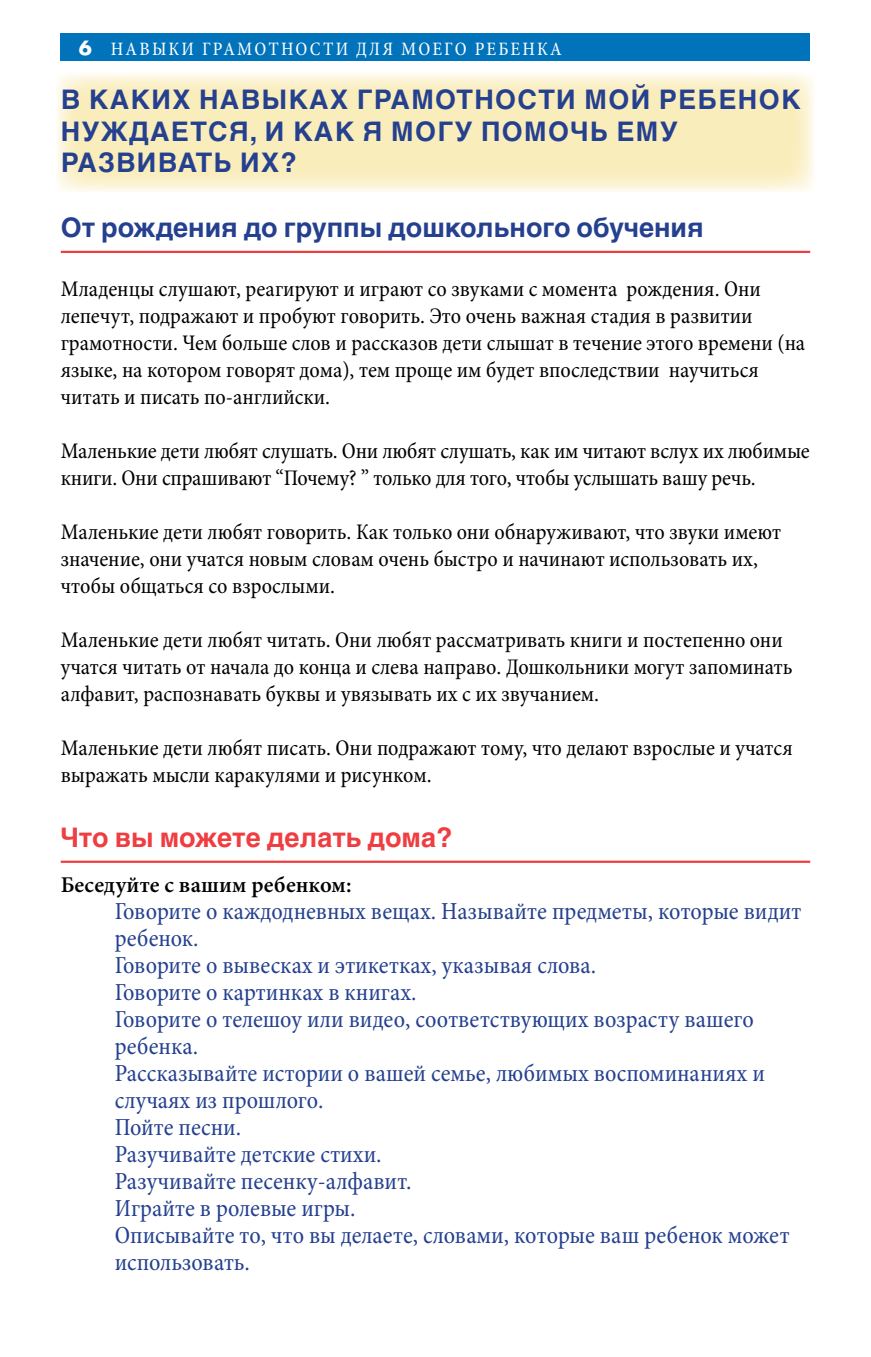
<style>
.page{position:relative;width:871px;height:1357px;background:#fff}
.page>*{position:absolute;margin:0;border:0;box-sizing:border-box;transform-origin:0 0}
.t1{font:700 27px/31.5px "Helvetica Cyr";letter-spacing:.05em;color:#24408f}
.t2{font:700 27px "Helvetica Cyr";color:#24408f}
.t3{font:700 27px "Helvetica Cyr";color:#ef3e42}
.t4{font:condensed 24.75px/27px "Minion Pro";color:#24408f}
.t5{font:condensed 22.5px/27px "Minion Pro";color:#000}
.t6{font:600 22.5px "Minion Pro";letter-spacing:.005em;color:#000}
.t7{font:condensed 19.12px "Minion Pro";letter-spacing:.11em;color:#fff}
.s1{font-family:"Futura";font-weight:700;font-stretch:normal}
</style>
<div class="page">
<svg style="left:57px;top:74px;width:757px;height:117px;background:#faeec3"></svg>
<hr style="left:61px;top:251px;width:749px;height:2px;background:#ef3e42">
<hr style="left:61px;top:860px;width:749px;height:3px;background:#ef3e42">
<div style="left:61px;top:34px;width:749px;height:27px;background:#0073bb"></div>
<p class="t7" style="left:79px;top:37px;width:484px"><span class="s1">6</span> НАВЫКИ ГРАМОТНОСТИ ДЛЯ МОЕГО РЕБЕНКА</p>
<p class="t1" style="left:61px;top:84px;width:159px">В каких нав</p>
<p class="t1" style="left:262px;top:84px;width:438px">ыках грамотности мой ребено</p>
<p class="t1" style="left:781px;top:84px;width:21px">к</p>
<p class="t1" style="left:61px;top:115px;width:618px">нуждается, и как я могу помоч ь ему развива</p>
<p class="t1" style="left:196px;top:147px;width:103px">ть их?</p>
<p class="t2" style="left:61px;top:212px;width:644px">От рождения до группы дошкольного обучения</p>
<p class="t5" style="left:61px;top:276px;width:746px">Младенцы слушают, реагируют и играют со звуками с момента рождения. Они лепечут, подражают и пробуют говорить. Это очень важная стадия в развитии грамотности. Чем больше слов и рассказов дети слышат в течение этого времени (на языке, на котором говорят дома), тем проще им будет впоследствии научиться читать и писать по-английски.</p>
<p class="t5" style="left:61px;top:438px;width:750px">Маленькие дети любят слушать. Они любят слушать, как им читают вслух их любимые книги. Они спрашивают “Почему? ” только для того, чтобы услышать вашу речь.</p>
<p class="t5" style="left:61px;top:519px;width:722px">Маленькие дети любят говорить. Как только они обнаруживают, что звуки имеют значение, они учатся новым словам очень быстро и начинают использовать их, чтобы общаться со взрослыми.</p>
<p class="t5" style="left:61px;top:627px;width:733px">Маленькие дети любят читать. Они любят рассматривать книги и постепенно они учатся читать от начала до конца и слева направо. Дошкольники могут запоминать алфавит, распознавать буквы и увязывать их с их звучанием.</p>
<p class="t5" style="left:61px;top:735px;width:733px">Маленькие дети любят писать. Они подражают тому, что делают взрослые и учатся выражать мысли каракулями и рисунком.</p>
<p class="t3" style="left:61px;top:822px;width:393px">Что вы можете делать дома?</p>
<p class="t6" style="left:61px;top:871px;width:292px">Беседуйте с вашим ребенком:</p>
<p class="t4" style="left:115px;top:899px;width:688px">Говорите о каждодневных вещах. Называйте предметы, которые видит ребенок.<br>Говорите о вывесках и этикетках, указывая слова.<br>Говорите о картинках в книгах.<br>Говорите о телешоу или видео, соответствующих возрасту вашего ребенка.<br>Рассказывайте истории о вашей семье, любимых воспоминаниях и случаях из прошлого.<br>Пойте песни.<br>Разучивайте детские стихи.<br>Разучивайте песенку-алфавит.<br>Играйте в ролевые игры.<br>Описывайте то, что вы делаете, словами, которые ваш ребенок может использовать.</p>
</div>
